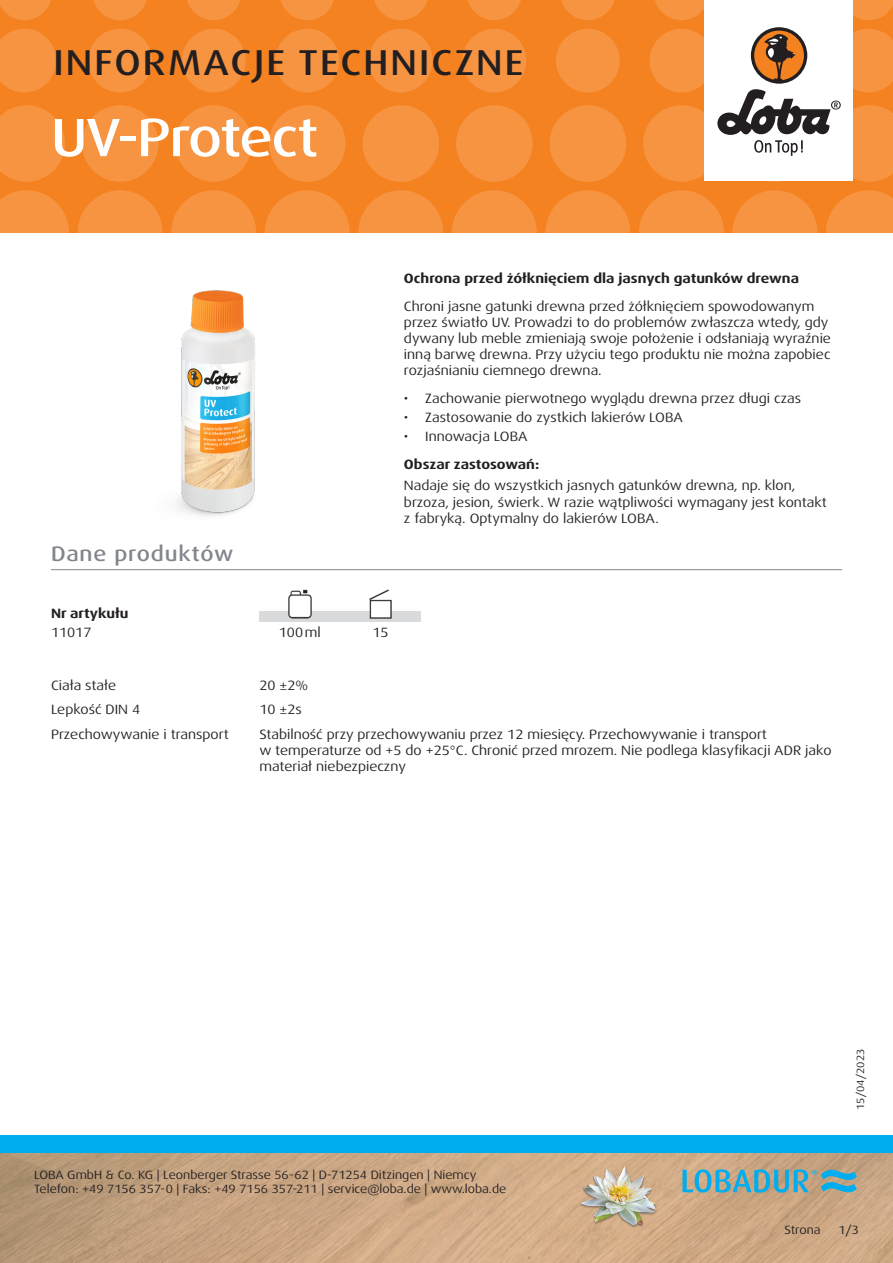
<style>
.page{position:relative;width:893px;height:1263px;background:#fff}
.page>*{position:absolute;margin:0;border:0;box-sizing:border-box;transform-origin:0 0}
.t1{font:500 expanded 54px "Dax Pro";letter-spacing:-.025em;color:#fff}
.t2{font:500 expanded 36px "Dax Pro";letter-spacing:.06em;color:#231f20}
.Titel_grau{font:500 expanded 21px "Dax Pro";letter-spacing:.04em;color:#82858b}
.Text{font:expanded 13.5px/16.2px "Dax Pro";color:#231f20}
.Text_Bold{font:700 expanded 13.5px "Dax Pro";color:#231f20}
.Text_zentriert{font:expanded 13.5px "Dax Pro";color:#231f20}
.t3{font:expanded 12px/14.4px "Dax Pro";color:#231f20}
.t4{font:expanded 10.5px "Dax Pro";color:#231f20}
</style>
<div class="page">
<div style="left:0;top:0;width:893px;height:233px;background:#f58220"></div>
<svg style="left:0;top:190px;width:69px;height:43px"></svg>
<svg style="left:78px;top:190px;width:85px;height:85px;fill:#f69441"></svg>
<svg style="left:171px;top:190px;width:85px;height:85px;fill:#f69441"></svg>
<svg style="left:265px;top:190px;width:85px;height:85px;fill:#f69441"></svg>
<svg style="left:358px;top:190px;width:85px;height:85px;fill:#f69441"></svg>
<svg style="left:545px;top:190px;width:85px;height:85px;fill:#f69441"></svg>
<svg style="left:452px;top:190px;width:85px;height:85px;fill:#f69441"></svg>
<svg style="left:732px;top:190px;width:85px;height:85px;fill:#f69441"></svg>
<svg style="left:639px;top:190px;width:85px;height:85px;fill:#f69441"></svg>
<svg style="left:826px;top:190px;width:67px;height:43px"></svg>
<svg style="left:0;top:105px;width:65px;height:77px"></svg>
<svg style="left:82px;top:105px;width:76px;height:77px"></svg>
<svg style="left:175px;top:105px;width:77px;height:77px"></svg>
<svg style="left:269px;top:105px;width:76px;height:77px"></svg>
<svg style="left:456px;top:105px;width:77px;height:77px"></svg>
<svg style="left:362px;top:105px;width:77px;height:77px"></svg>
<svg style="left:550px;top:105px;width:76px;height:77px"></svg>
<svg style="left:0;top:29px;width:56px;height:63px"></svg>
<svg style="left:182px;top:29px;width:64px;height:63px"></svg>
<svg style="left:88px;top:29px;width:64px;height:63px"></svg>
<svg style="left:275px;top:29px;width:64px;height:63px"></svg>
<svg style="left:462px;top:29px;width:64px;height:63px"></svg>
<svg style="left:369px;top:29px;width:64px;height:63px"></svg>
<svg style="left:556px;top:29px;width:64px;height:63px"></svg>
<svg style="left:0;top:0;width:51px;height:20px"></svg>
<svg style="left:187px;top:0;width:53px;height:20px"></svg>
<svg style="left:468px;top:0;width:53px;height:20px"></svg>
<svg style="left:655px;top:0;width:49px;height:20px"></svg>
<svg style="left:93px;top:0;width:54px;height:20px"></svg>
<svg style="left:374px;top:0;width:54px;height:20px"></svg>
<svg style="left:281px;top:0;width:53px;height:20px"></svg>
<svg style="left:561px;top:0;width:54px;height:20px"></svg>
<svg style="left:853px;top:0;width:40px;height:20px"></svg>
<img style="left:0;top:1152px;width:893px;height:111px">
<div style="left:0;top:1135px;width:893px;height:17px;background:#00aeef"></div>
<div style="left:704px;top:0;width:149px;height:181px;background:#fff"></div>
<svg style="left:643px;top:29px;width:250px;height:153px"></svg>
<img style="left:578px;top:1161px;width:82px;height:81px">
<svg style="left:682px;top:1169px;width:175px;height:24px;background:#75a8ae"></svg>
<hr style="left:51px;top:569px;width:791px;height:1px;background:#82858b">
<img style="left:288px;top:589px;width:104px;height:22px">
<img style="left:259px;top:611px;width:162px;height:11px">
<img style="left:106px;top:272px;width:216px;height:244px">
<h2 class="t2" style="left:53px;top:40px;width:471px">INFORMACJE TECHNICZNE</h2>
<p class="t1" style="left:51px;top:103px;width:269px">UV-Protect</p>
<p class="Titel_grau" style="left:51px;top:540px;width:184px">Dane produktów</p>
<p class="Text_Bold" style="left:51px;top:604px;width:79px">Nr artykułu</p>
<p class="Text" style="left:51px;top:624px;width:42px">11017</p>
<p class="Text_zentriert" style="left:279px;top:623px;width:43px">100ml</p>
<p class="Text_zentriert" style="left:372px;top:623px;width:18px">15</p>
<p class="Text_Bold" style="left:404px;top:269px;width:397px">Ochrona przed żółknięciem dla jasnych gatunków drewna</p>
<p class="Text" style="left:404px;top:298px;width:429px">Chroni jasne gatunki drewna przed żółknięciem spowodowanym przez światło UV. Prowadzi to do problemów zwłaszcza wtedy, gdy dywany lub meble zmieniają swoje położenie i odsłaniają wyraźnie inną barwę drewna. Przy użyciu tego produktu nie można zapobiec rozjaśnianiu ciemnego drewna.</p>
<p class="Text" style="left:404px;top:390px;width:399px">• Zachowanie pierwotnego wyglądu drewna przez długi czas</p>
<p class="Text" style="left:404px;top:410px;width:280px">• Zastosowanie do zystkich lakierów LOBA</p>
<p class="Text" style="left:404px;top:429px;width:125px">• Innowacja LOBA</p>
<p class="Text_Bold" style="left:404px;top:456px;width:137px">Obszar zastosowań:</p>
<p class="Text" style="left:404px;top:478px;width:424px">Nadaje się do wszystkich jasnych gatunków drewna, np. klon, brzoza, jesion, świerk. W razie wątpliwości wymagany jest kontakt z fabryką. Optymalny do lakierów LOBA.</p>
<p class="Text" style="left:51px;top:677px;width:67px">Ciała stałe</p>
<p class="Text" style="left:259px;top:677px;width:50px">20 ±2%</p>
<p class="Text" style="left:51px;top:726px;width:179px">Przechowywanie i transport</p>
<p class="Text" style="left:259px;top:726px;width:574px">Stabilność przy przechowywaniu przez 12 miesięcy. Przechowywanie i transport<br>w temperaturze od +5 do +25°C. Chronić przed mrozem. Nie podlega klasyfikacji ADR jako materiał niebezpieczny</p>
<p class="Text" style="left:51px;top:702px;width:91px">Lepkość DIN 4</p>
<p class="Text" style="left:259px;top:702px;width:44px">10 ±2s</p>
<p class="t3" style="left:34px;top:1167px;width:474px">LOBA GmbH &amp; Co. KG | Leonberger Strasse 56-62 | D-71254 Ditzingen | Niemcy<br>Telefon: +49 7156 357-0 | Faks: +49 7156 357-211 | service@loba.de | www.loba.de</p>
<p class="t4" style="left:854px;top:1110px;width:63px;rotate:-90deg">15/04/2023</p>
<p class="t3" style="left:785px;top:1223px;width:38px">Strona</p>
<p class="t3" style="left:838px;top:1223px;width:22px">1/3</p>
</div>
